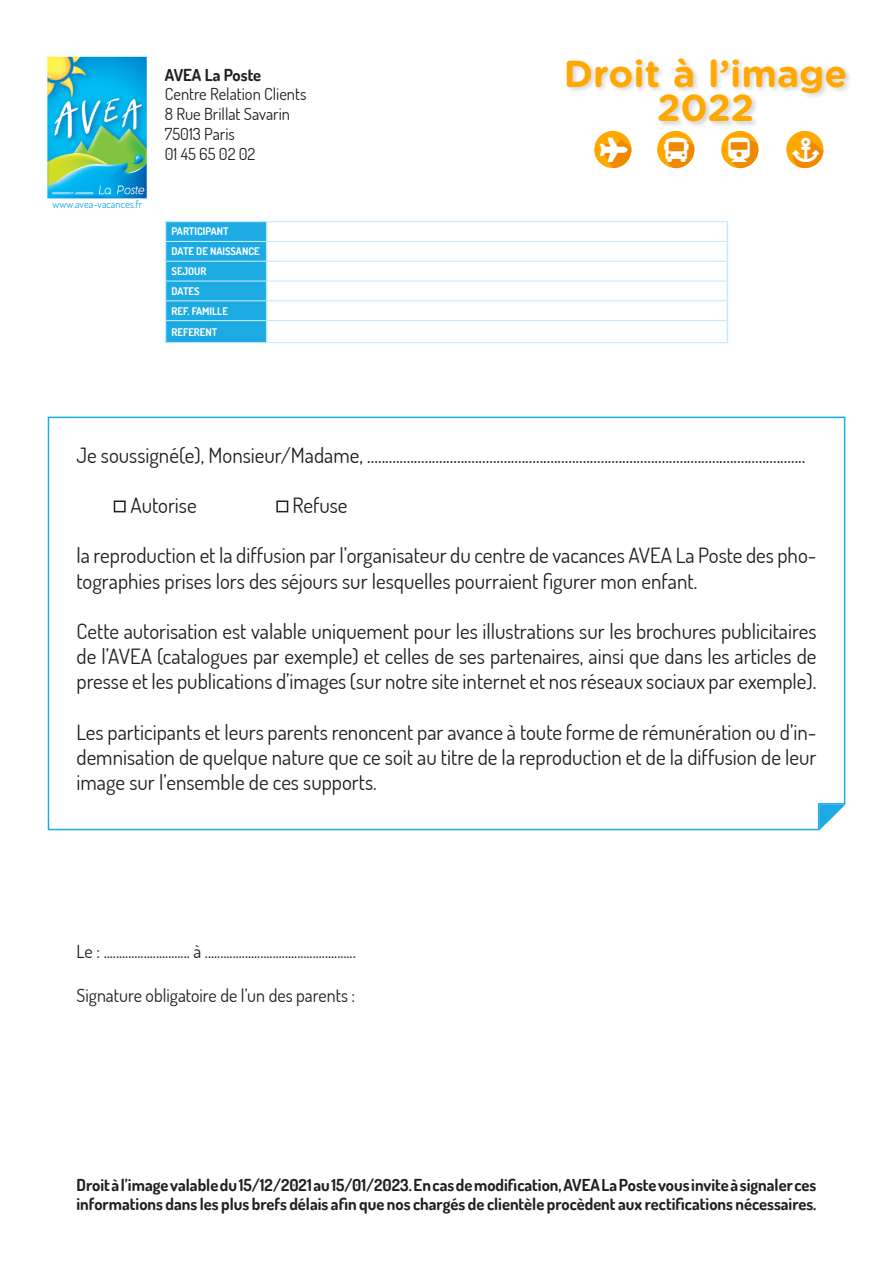
<style>
.page{position:relative;width:893px;height:1263px;background:#fff}
.page>*{position:absolute;margin:0;border:0;box-sizing:border-box;transform-origin:0 0}
.t1{font:700 37.5px/34.5px "Gotham Rounded";color:#ffa800;text-align:center}
.t2{font:21px/25.2px "Dosis";color:#231f20;text-align:justify}
.t3{font:18px "Dosis";color:#231f20}
.t4{font:700 16.5px/19.8px "Dosis";color:#231f20}
.t5{font:16.5px "Dosis";color:#231f20}
.t6{font:700 10.5px "Dosis";color:#fff}
.t7{font:10.5px "Dosis";color:#1caae2}
</style>
<div class="page">
<div style="left:566px;top:57px;width:287px;height:72px;background:#231f20;opacity:.19"></div>
<img style="left:48px;top:57px;width:99px;height:142px">
<div style="left:786px;top:131px;width:37px;height:37px;background:#ffa800;border-radius:50%"></div>
<div style="left:657px;top:131px;width:37px;height:37px;background:#ffa800;border-radius:50%"></div>
<div style="left:721px;top:131px;width:37px;height:37px;background:#ffa800;border-radius:50%"></div>
<svg style="left:47px;top:416px;width:799px;height:415px"></svg>
<svg style="left:819px;top:804px;width:26px;height:26px"></svg>
<hr style="left:165px;top:221px;width:102px;height:1px;background:#c2ebff">
<hr style="left:267px;top:221px;width:461px;height:1px;background:#c2ebff">
<hr style="left:267px;top:241px;width:460px;height:1px;background:#c2ebff">
<hr style="left:267px;top:261px;width:460px;height:1px;background:#c2ebff">
<hr style="left:267px;top:280px;width:460px;height:2px;background:#c2ebff">
<hr style="left:267px;top:300px;width:460px;height:1px;background:#c2ebff">
<hr style="left:267px;top:320px;width:460px;height:1px;background:#c2ebff">
<hr style="left:267px;top:342px;width:461px;height:1px;background:#c2ebff">
<svg style="left:165px;top:222px;width:102px;height:121px;background:#29afe4"></svg>
<svg style="left:727px;top:222px;width:1px;height:120px"></svg>
<svg style="left:594px;top:131px;width:37px;height:37px"></svg>
<svg style="left:664px;top:138px;width:30px;height:30px"></svg>
<svg style="left:728px;top:138px;width:30px;height:30px"></svg>
<svg style="left:792px;top:138px;width:31px;height:30px"></svg>
<p class="t7" style="left:53px;top:198px;width:91px">www.avea-vacances.fr</p>
<p class="t4" style="left:165px;top:64px;width:98px">AVEA La Poste</p>
<p class="t5" style="left:165px;top:84px;width:143px">Centre Relation Clients</p>
<p class="t5" style="left:165px;top:103px;width:127px">8 Rue Brillat Savarin</p>
<p class="t5" style="left:165px;top:123px;width:72px">75013 Paris</p>
<p class="t5" style="left:165px;top:143px;width:92px">01 45 65 02 02</p>
<p class="t6" style="left:172px;top:225px;width:59px">PARTICIPANT</p>
<p class="t6" style="left:172px;top:245px;width:90px">DATE DE NAISSANCE</p>
<p class="t6" style="left:172px;top:264px;width:36px">SEJOUR</p>
<p class="t6" style="left:172px;top:284px;width:30px">DATES</p>
<p class="t6" style="left:172px;top:304px;width:58px">REF. FAMILLE</p>
<p class="t6" style="left:172px;top:325px;width:47px">REFERENT</p>
<p class="t1" style="left:564px;top:54px;width:285px">Droit à l’image<br>2022</p>
<p class="t2" style="left:77px;top:442px;width:730px">Je soussigné(e), Monsieur/Madame, ..........................................................................................................................</p>
<p class="t2" style="left:131px;top:492px;width:68px">Autorise</p>
<p class="t2" style="left:293px;top:492px;width:56px">Refuse</p>
<p class="t2" style="left:77px;top:543px;width:741px">la reproduction et la diffusion par l’organisateur du centre de vacances AVEA La Poste des pho&shy;tographies prises lors des séjours sur lesquelles pourraient figurer mon enfant.</p>
<p class="t2" style="left:77px;top:618px;width:741px">Cette autorisation est valable uniquement pour les illustrations sur les brochures publicitaires de l’AVEA (catalogues par exemple) et celles de ses partenaires, ainsi que dans les articles de presse et les publications d’images (sur notre site internet et nos réseaux sociaux par exemple).</p>
<p class="t2" style="left:77px;top:719px;width:741px">Les participants et leurs parents renoncent par avance à toute forme de rémunération ou d’in&shy;demnisation de quelque nature que ce soit au titre de la reproduction et de la diffusion de leur image sur l’ensemble de ces supports.</p>
<p class="t3" style="left:77px;top:940px;width:281px">Le : ............................ à .................................................</p>
<p class="t3" style="left:77px;top:983px;width:280px">Signature obligatoire de l’un des parents :</p>
<p class="t4" style="left:77px;top:1174px;width:741px">Droit à l’image valable du 15/12/2021 au 15/01/2023. En cas de modification, AVEA La Poste vous invite à signaler ces informations dans les plus brefs délais afin que nos chargés de clientèle procèdent aux rectifications nécessaires.</p>
</div>
